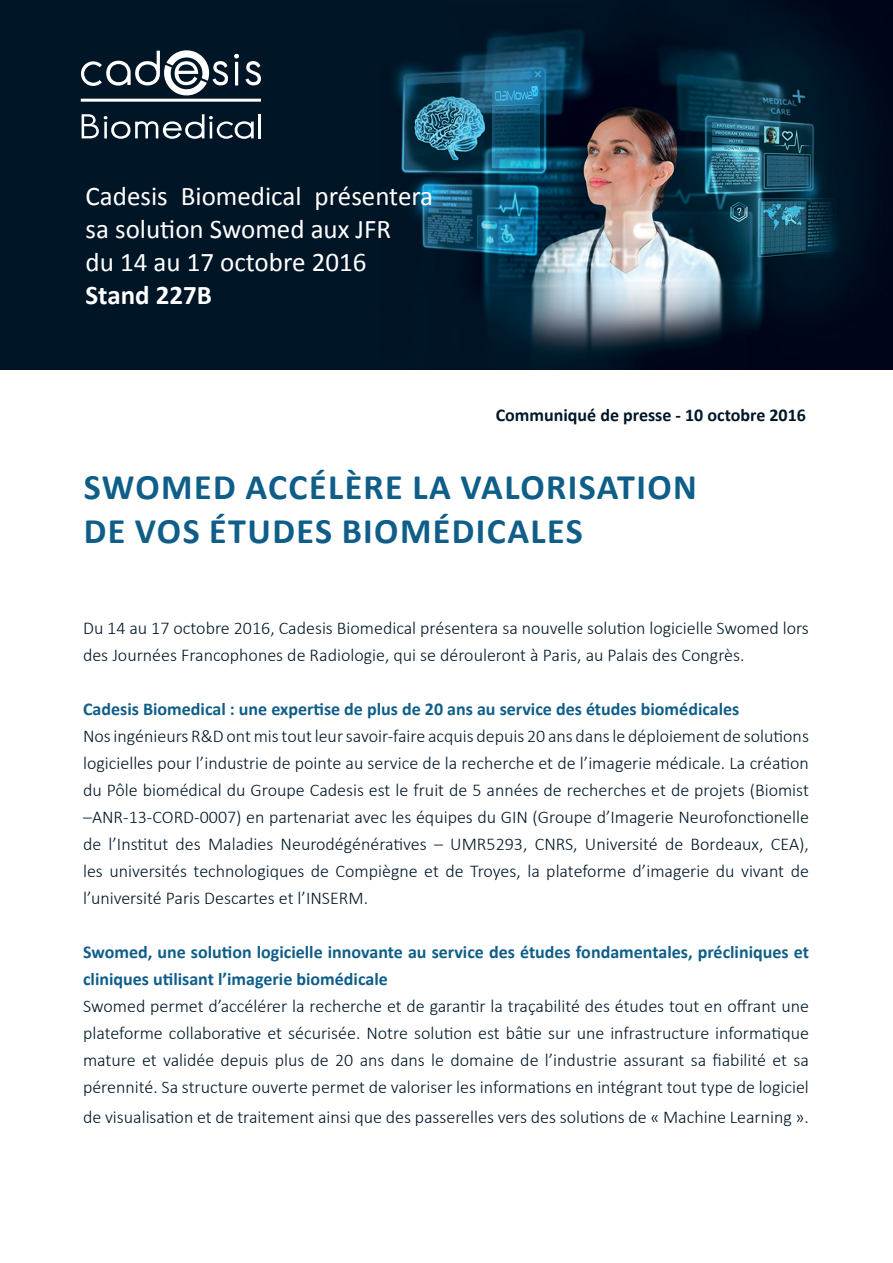
<style>
.page{position:relative;width:893px;height:1263px;background:#fff}
.page>*{position:absolute;margin:0;border:0;box-sizing:border-box;transform-origin:0 0}
.t1{font:700 36px "Calibri";letter-spacing:.04em;color:#0f5e89}
.t2{font:27px/33px "Calibri";color:#fff}
.t3{font:700 27px "Calibri";color:#fff}
.t4{font:300 18px/27px "Calibri";color:#001727;text-align:justify}
.t5{font:700 18px/27px "Calibri";color:#0f5e89}
.t6{font:700 18px "Calibri";color:#001727}
</style>
<div class="page">
<img style="left:0;top:0;width:893px;height:369px">
<svg style="left:234px;top:54px;width:5px;height:31px"></svg>
<svg style="left:245px;top:61px;width:16px;height:24px"></svg>
<svg style="left:81px;top:47px;width:147px;height:51px"></svg>
<hr style="left:81px;top:99px;width:180px;height:3px;background:#fff">
<svg style="left:82px;top:114px;width:172px;height:25px"></svg>
<hr style="left:258px;top:114px;width:3px;height:24px;background:#fff">
<p class="t2" style="left:86px;top:180px;width:349px">Cadesis Biomedical présentera sa solution Swomed aux JFR</p>
<p class="t2" style="left:86px;top:246px;width:282px">du 14 au 17 octobre 2016</p>
<p class="t3" style="left:86px;top:278px;width:128px">Stand 227B</p>
<p class="t6" style="left:496px;top:403px;width:312px">Communiqué de presse - 10 octobre 2016</p>
<p class="t1" style="left:84px;top:464px;width:615px">SWOMED ACCÉLÈRE LA VALORISATION</p>
<p class="t1" style="left:84px;top:508px;width:501px">DE VOS ÉTUDES BIOMÉDICALES</p>
<p class="t4" style="left:83px;top:615px;width:727px">Du 14 au 17 octobre 2016, Cadesis Biomedical présentera sa nouvelle solution logicielle Swomed lors des Journées Francophones de Radiologie, qui se dérouleront à Paris, au Palais des Congrès.</p>
<p class="t5" style="left:83px;top:696px;width:658px">Cadesis Biomedical : une expertise de plus de 20 ans au service des études biomédicales</p>
<p class="t4" style="left:83px;top:723px;width:727px">Nos ingénieurs R&amp;D ont mis tout leur savoir-faire acquis depuis 20 ans dans le déploiement de solutions logicielles pour l’industrie de pointe au service de la recherche et de l’imagerie médicale. La création du Pôle biomédical du Groupe Cadesis est le fruit de 5 années de recherches et de projets (Biomist –ANR-13-CORD-0007) en partenariat avec les équipes du GIN (Groupe d’Imagerie Neurofonctionelle de l’Institut des Maladies Neurodégénératives – UMR5293, CNRS, Université de Bordeaux, CEA), les universités technologiques de Compiègne et de Troyes, la plateforme d’imagerie du vivant de l’université Paris Descartes et l’INSERM.</p>
<p class="t5" style="left:83px;top:939px;width:727px">Swomed, une solution logicielle innovante au service des études fondamentales, précliniques et cliniques utilisant l’imagerie biomédicale</p>
<p class="t4" style="left:83px;top:993px;width:727px">Swomed permet d’accélérer la recherche et de garantir la traçabilité des études tout en offrant une plateforme collaborative et sécurisée. Notre solution est bâtie sur une infrastructure informatique mature et validée depuis plus de 20 ans dans le domaine de l’industrie assurant sa fiabilité et sa pérennité. Sa structure ouverte permet de valoriser les informations en intégrant tout type de logiciel</p>
<p class="t4" style="left:83px;top:1104px;width:727px">de visualisation et de traitement ainsi que des passerelles vers des solutions de « Machine Learning ».</p>
</div>
